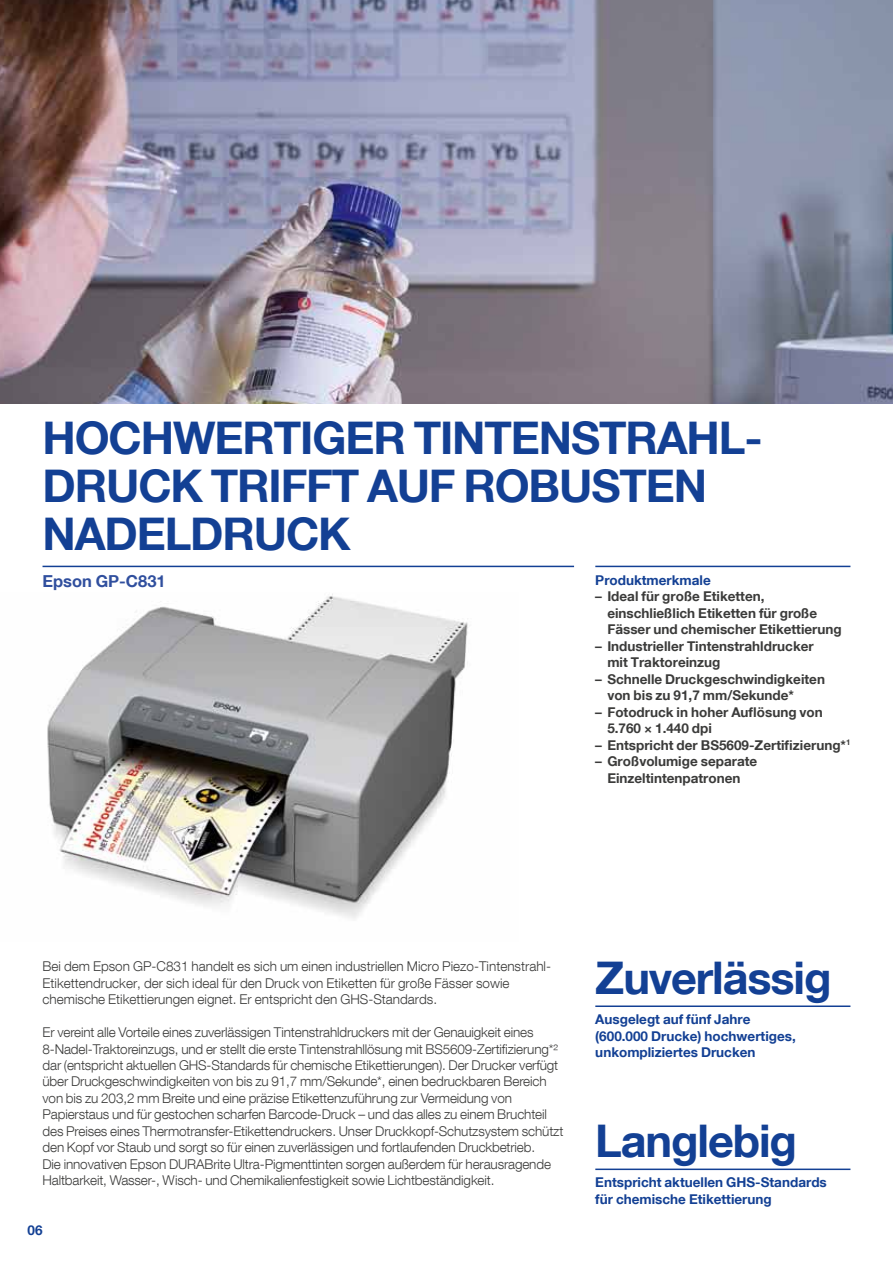
<style>
.page{position:relative;width:893px;height:1263px;background:#fff}
.page>*{position:absolute;margin:0;border:0;box-sizing:border-box;transform-origin:0 0}
.t1{font:700 45px/48px "Helvetica Neue LT Com";letter-spacing:-.025em;color:#134094}
.t2{font:700 16.5px "Helvetica Neue LT Com";color:#304f9e}
.t3{font:300 13.5px/16.5px "Helvetica Neue LT Com";letter-spacing:-.01em;color:#3b3b3a}
.t4{font:700 13.5px/16.5px "Helvetica Neue LT Com";color:#3b3b3a}
.t5{font:700 13.5px/16.5px "Helvetica Neue LT Com";color:#134094}
</style>
<div class="page">
<hr style="left:43px;top:566px;width:531px;height:1px;background:#134094">
<hr style="left:595px;top:566px;width:255px;height:1px;background:#134094">
<hr style="left:595px;top:1005px;width:255px;height:2px;background:#134094">
<hr style="left:595px;top:1168px;width:255px;height:2px;background:#134094">
<img style="left:47px;top:594px;width:421px;height:325px">
<img style="left:0;top:0;width:893px;height:404px">
<h1 class="t1" style="left:43px;top:412px;width:398px">Hochwertiger TINTEN</h1>
<h1 class="t1" style="left:571px;top:412px;width:59px">STRAHL</h1>
<h1 class="t1" style="left:744px;top:412px;width:20px">-</h1>
<h1 class="t1" style="left:43px;top:460px;width:33px">DRUCK</h1>
<h1 class="t1" style="left:43px;top:460px;width:666px;text-indent:168px">trifft auf robusten<br>Nadeldruck</h1>
<p class="t2" style="left:43px;top:570px;width:125px">Epson GP-C831</p>
<p class="t5" style="left:595px;top:571px;width:117px">Produktmerkmale</p>
<p class="t4" style="left:607px;top:588px;width:236px;text-indent:-12px">– Ideal für große Etiketten, einschließlich Etiketten für große<br>Fässer und chemischer Etikettierung</p>
<p class="t4" style="left:607px;top:637px;width:208px;text-indent:-12px">– Industrieller Tintenstrahldrucker mit Traktoreinzug</p>
<p class="t4" style="left:607px;top:670px;width:219px;text-indent:-12px">– Schnelle Druckgeschwindigkeiten von bis zu 91,7 mm/Sekunde*</p>
<p class="t4" style="left:607px;top:703px;width:217px;text-indent:-12px">– Fotodruck in hoher Auflösung von<br>5.760 × 1.440 dpi</p>
<p class="t4" style="left:595px;top:736px;width:257px">– Entspricht der BS5609-Zertifizierung*<sup>1</sup></p>
<p class="t4" style="left:595px;top:753px;width:163px;text-align:center">– Großvolumige separate<br>Einzeltintenpatronen</p>
<p class="t3" style="left:43px;top:958px;width:510px">Bei dem Epson GP-C831 handelt es sich um einen industriellen Micro Piezo-Tintenstrahl-<br>Etikettendrucker, der sich ideal für den Druck von Etiketten für große Fässer sowie chemische Etikettierungen eignet. Er entspricht den GHS-Standards.</p>
<p class="t3" style="left:43px;top:1024px;width:522px">Er vereint alle Vorteile eines zuverlässigen Tintenstrahldruckers mit der Genauigkeit eines 8-Nadel-Traktoreinzugs, und er stellt die erste Tintenstrahllösung mit BS5609-Zertifizierung*² dar (entspricht aktuellen GHS-Standards für chemische Etikettierungen). Der Drucker verfügt über Druckgeschwindigkeiten von bis zu 91,7 mm/Sekunde*, einen bedruckbaren Bereich von bis zu 203,2 mm Breite und eine präzise Etikettenzuführung zur Vermeidung von Papierstaus und für gestochen scharfen Barcode-Druck – und das alles zu einem Bruchteil des Preises eines Thermotransfer-Etikettendruckers. Unser Druckkopf-Schutzsystem schützt den Kopf vor Staub und sorgt so für einen zuverlässigen und fortlaufenden Druckbetrieb.<br>Die innovativen Epson DURABrite Ultra-Pigmenttinten sorgen außerdem für herausragende Haltbarkeit, Wasser-, Wisch- und Chemikalienfestigkeit sowie Lichtbeständigkeit.</p>
<p class="t5" style="left:28px;top:1222px;width:17px">06</p>
<h1 class="t1" style="left:595px;top:952px;width:238px">Zuverlässig</h1>
<p class="t5" style="left:595px;top:1011px;width:202px">Ausgelegt auf fünf Jahre (600.000 Drucke) hochwertiges, unkompliziertes Drucken</p>
<h1 class="t1" style="left:595px;top:1115px;width:203px">Langlebig</h1>
<p class="t5" style="left:595px;top:1174px;width:233px">Entspricht aktuellen GHS-Standards für chemische Etikettierung</p>
</div>
